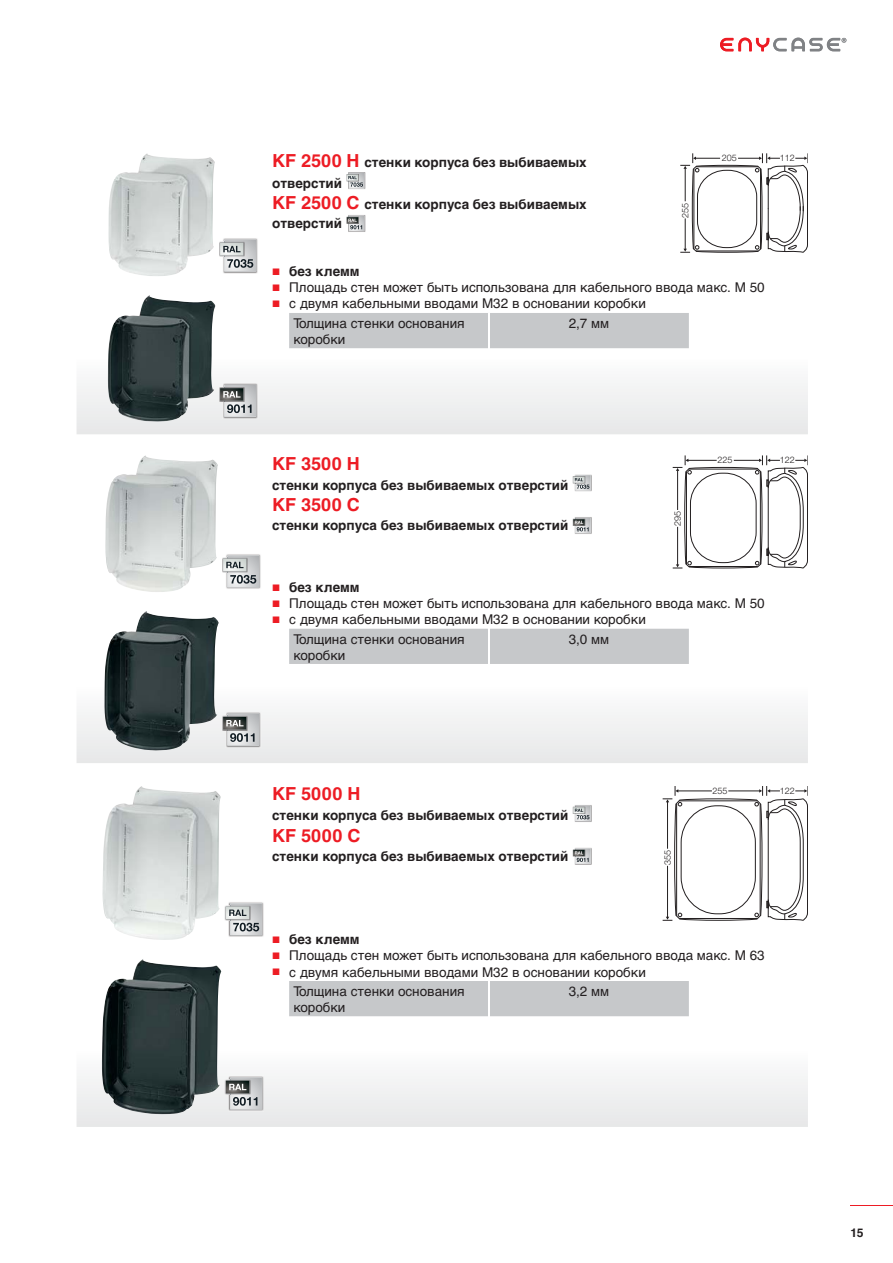
<style>
.page{position:relative;width:893px;height:1263px;background:#fff}
.page>*{position:absolute;margin:0;border:0;box-sizing:border-box;transform-origin:0 0}
.t1{font:700 18px "Helvetica Cyr";color:#ed1c24}
.t2{font:13.5px/16.2px "Helvetica Cyr Upright";color:#231f20}
.t3{font:700 13.5px/20.1px "Helvetica Cyr";color:#231f20}
.t4{font:700 12px "Helvetica Cyr";color:#231f20}
.t5{font:300 9px "Helvetica Neue LT Pro";color:#231f20}
.s1{font-size:18px;color:#ed1c24}
</style>
<div class="page">
<div style="left:77px;top:711px;width:731px;height:52px;background:#edeeef"></div>
<img style="left:105px;top:455px;width:113px;height:137px">
<img style="left:104px;top:611px;width:115px;height:139px">
<svg style="left:573px;top:475px;width:18px;height:16px"></svg>
<img style="left:574px;top:517px;width:18px;height:17px">
<svg style="left:573px;top:518px;width:18px;height:15px"></svg>
<svg style="left:673px;top:455px;width:135px;height:114px"></svg>
<div style="left:289px;top:629px;width:400px;height:35px;background:#c6c8ca"></div>
<hr style="left:488px;top:629px;width:2px;height:35px;background:#fff">
<img style="left:226px;top:554px;width:35px;height:35px">
<img style="left:222px;top:558px;width:1px;height:14px">
<svg style="left:223px;top:555px;width:36px;height:32px"></svg>
<img style="left:226px;top:712px;width:35px;height:36px">
<img style="left:222px;top:716px;width:1px;height:15px">
<svg style="left:223px;top:713px;width:36px;height:33px"></svg>
<svg style="left:77px;top:1060px;width:731px;height:67px"></svg>
<img style="left:103px;top:786px;width:118px;height:154px">
<img style="left:102px;top:959px;width:119px;height:155px">
<img style="left:574px;top:805px;width:18px;height:17px">
<svg style="left:573px;top:805px;width:18px;height:16px"></svg>
<img style="left:574px;top:847px;width:18px;height:18px">
<svg style="left:573px;top:848px;width:18px;height:16px"></svg>
<svg style="left:663px;top:786px;width:145px;height:135px"></svg>
<div style="left:289px;top:981px;width:400px;height:35px;background:#c6c8ca"></div>
<hr style="left:488px;top:981px;width:2px;height:35px;background:#fff">
<img style="left:228px;top:902px;width:36px;height:35px">
<img style="left:225px;top:906px;width:1px;height:14px">
<svg style="left:226px;top:903px;width:36px;height:32px"></svg>
<img style="left:228px;top:1076px;width:36px;height:35px">
<img style="left:225px;top:1080px;width:1px;height:14px">
<svg style="left:226px;top:1077px;width:36px;height:32px"></svg>
<div style="left:77px;top:371px;width:731px;height:63px;background:#eff0f0"></div>
<img style="left:108px;top:153px;width:107px;height:123px">
<img style="left:108px;top:295px;width:107px;height:127px">
<img style="left:348px;top:172px;width:17px;height:17px">
<svg style="left:346px;top:173px;width:18px;height:16px"></svg>
<img style="left:348px;top:215px;width:17px;height:17px">
<svg style="left:346px;top:216px;width:18px;height:15px"></svg>
<svg style="left:680px;top:153px;width:128px;height:100px"></svg>
<div style="left:289px;top:313px;width:400px;height:35px;background:#c6c8ca"></div>
<hr style="left:488px;top:313px;width:2px;height:35px;background:#fff">
<img style="left:223px;top:383px;width:35px;height:36px">
<img style="left:219px;top:387px;width:1px;height:15px">
<svg style="left:220px;top:385px;width:36px;height:32px"></svg>
<img style="left:223px;top:238px;width:35px;height:35px">
<img style="left:219px;top:242px;width:1px;height:15px">
<svg style="left:220px;top:239px;width:36px;height:33px"></svg>
<svg style="left:720px;top:38px;width:126px;height:13px"></svg>
<hr style="left:850px;top:1205px;width:43px;height:1px;background:#ed1c24">
<p class="t3" style="left:272px;top:154px;width:316px"><span class="s1">KF 2500 H</span> стенки корпуса без выбиваемых отверстий</p>
<p class="t3" style="left:272px;top:197px;width:316px;line-height:18.9px"><span class="s1">KF 2500 C</span> стенки корпуса без выбиваемых отверстий</p>
<p class="t5" style="left:680px;top:218px;width:17px;rotate:-90deg">255</p>
<p class="t5" style="left:722px;top:153px;width:17px">205</p>
<p class="t5" style="left:780px;top:153px;width:17px">112</p>
<p class="t3" style="left:289px;top:263px;width:72px">без клемм</p>
<p class="t2" style="left:289px;top:281px;width:477px">Площадь стен может быть использована для кабельного ввода макс. М 50 с двумя кабельными вводами M32 в основании коробки</p>
<p class="t2" style="left:293px;top:316px;width:173px">Толщина стенки основания коробки</p>
<p class="t2" style="left:569px;top:316px;width:42px">2,7 мм</p>
<h1 class="t1" style="left:272px;top:457px;width:89px">KF 3500 H</h1>
<p class="t3" style="left:272px;top:476px;width:298px">стенки корпуса без выбиваемых отверстий</p>
<h1 class="t1" style="left:272px;top:498px;width:89px">KF 3500 C</h1>
<p class="t3" style="left:272px;top:517px;width:298px">стенки корпуса без выбиваемых отверстий</p>
<p class="t5" style="left:672px;top:526px;width:17px;rotate:-90deg">295</p>
<p class="t5" style="left:717px;top:455px;width:17px">225</p>
<p class="t5" style="left:780px;top:455px;width:17px">122</p>
<p class="t3" style="left:289px;top:578px;width:72px">без клемм</p>
<p class="t2" style="left:289px;top:597px;width:477px">Площадь стен может быть использована для кабельного ввода макс. М 50 с двумя кабельными вводами M32 в основании коробки</p>
<p class="t2" style="left:293px;top:632px;width:173px">Толщина стенки основания коробки</p>
<p class="t2" style="left:569px;top:632px;width:42px">3,0 мм</p>
<h1 class="t1" style="left:272px;top:787px;width:90px">KF 5000 H</h1>
<p class="t3" style="left:272px;top:807px;width:298px">стенки корпуса без выбиваемых отверстий</p>
<h1 class="t1" style="left:272px;top:829px;width:90px">KF 5000 C</h1>
<p class="t3" style="left:272px;top:847px;width:298px">стенки корпуса без выбиваемых отверстий</p>
<p class="t5" style="left:662px;top:864px;width:17px;rotate:-90deg">355</p>
<p class="t5" style="left:712px;top:785px;width:17px">255</p>
<p class="t5" style="left:780px;top:786px;width:17px">122</p>
<p class="t3" style="left:289px;top:931px;width:72px">без клемм</p>
<p class="t2" style="left:289px;top:949px;width:477px">Площадь стен может быть использована для кабельного ввода макс. М 63 с двумя кабельными вводами M32 в основании коробки</p>
<p class="t2" style="left:293px;top:984px;width:173px">Толщина стенки основания коробки</p>
<p class="t2" style="left:569px;top:984px;width:42px">3,2 мм</p>
<p class="t4" style="left:850px;top:1228px;width:14px">15</p>
</div>
